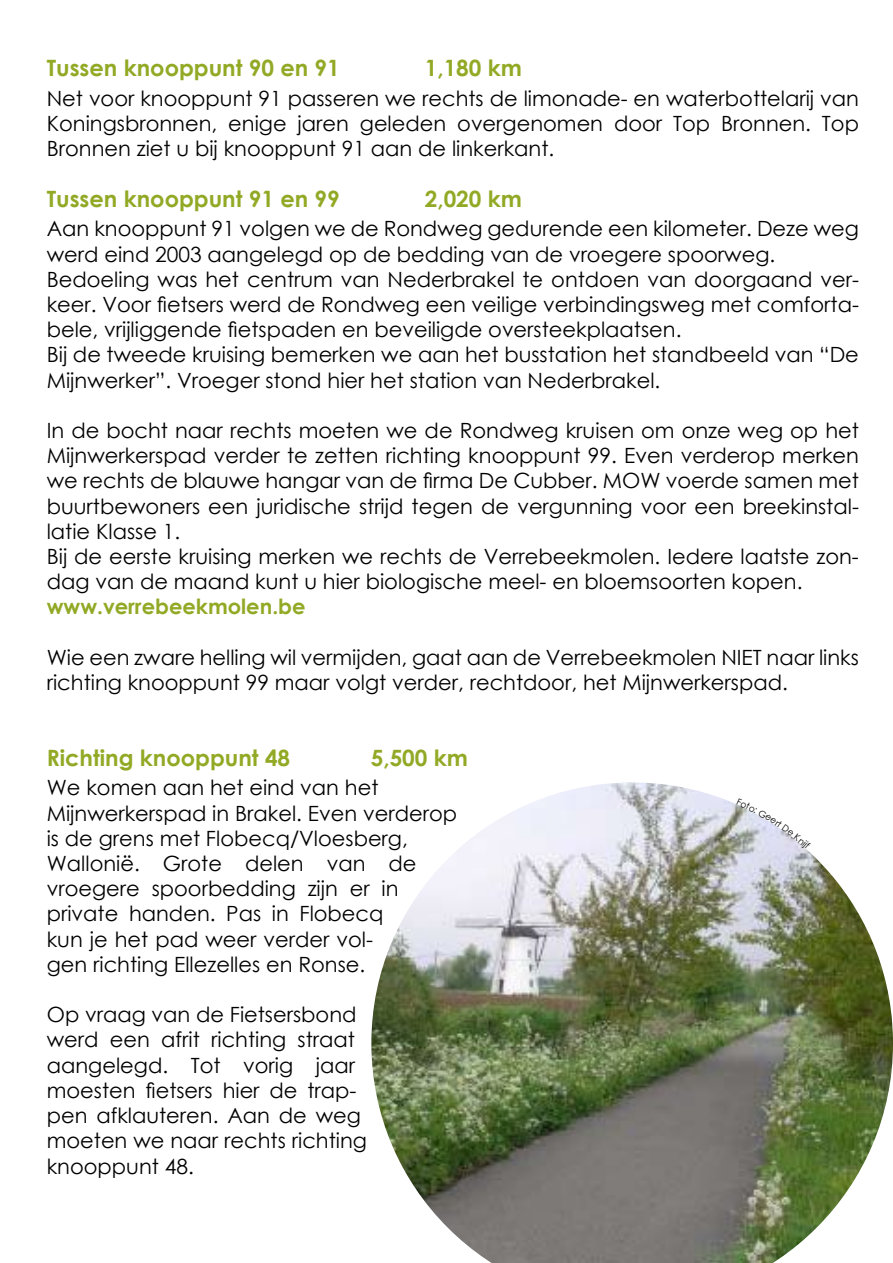
<style>
.page{position:relative;width:893px;height:1263px;background:#fff}
.page>*{position:absolute;margin:0;border:0;box-sizing:border-box;transform-origin:0 0}
.t1{font:700 22.5px "Century Gothic";color:#92a925}
.t2{font:21px/25.2px "Century Gothic";color:#000}
.t3{font:700 21px "Century Gothic";color:#92a925}
</style>
<div class="page">
<img style="left:371px;top:782px;width:522px;height:481px">
<svg style="left:737px;top:798px;width:74px;height:51px"></svg>
<p class="t1" style="left:47px;top:51px;width:294px">Tussen knooppunt 90 en 91</p>
<p class="t1" style="left:425px;top:51px;width:99px">1,180 km</p>
<p class="t2" style="left:47px;top:85px;width:814px;text-align:justify">Net voor knooppunt 91 passeren we rechts de limonade- en waterbottelarij van Koningsbronnen, enige jaren geleden overgenomen door Top Bronnen. Top Bronnen ziet u bij knooppunt 91 aan de linkerkant.</p>
<p class="t1" style="left:47px;top:182px;width:294px">Tussen knooppunt 91 en 99</p>
<p class="t1" style="left:425px;top:182px;width:99px">2,020 km</p>
<p class="t2" style="left:47px;top:216px;width:814px">Aan knooppunt 91 volgen we de Rondweg gedurende een kilometer. Deze weg werd eind 2003 aangelegd op de bedding van de vroegere spoorweg.<br>Bedoeling was het centrum van Nederbrakel te ontdoen van doorgaand ver&shy;keer. Voor fietsers werd de Rondweg een veilige verbindingsweg met comforta&shy;bele, vrijliggende fietspaden en beveiligde oversteekplaatsen.<br>Bij de tweede kruising bemerken we aan het busstation het standbeeld van “De Mijnwerker”. Vroeger stond hier het station van Nederbrakel.</p>
<p class="t2" style="left:47px;top:418px;width:814px">In de bocht naar rechts moeten we de Rondweg kruisen om onze weg op het Mijnwerkerspad verder te zetten richting knooppunt 99. Even verderop merken we rechts de blauwe hangar van de firma De Cubber. MOW voerde samen met buurtbewoners een juridische strijd tegen de vergunning voor een breekinstal&shy;latie Klasse 1.<br>Bij de eerste kruising merken we rechts de Verrebeekmolen. Iedere laatste zon&shy;dag van de maand kunt u hier biologische meel- en bloemsoorten kopen.</p>
<p class="t3" style="left:47px;top:591px;width:260px">www.verrebeekmolen.be</p>
<p class="t2" style="left:47px;top:644px;width:814px">Wie een zware helling wil vermijden, gaat aan de Verrebeekmolen NIET naar links richting knooppunt 99 maar volgt verder, rechtdoor, het Mijnwerkerspad.</p>
<p class="t1" style="left:47px;top:741px;width:245px">Richting knooppunt 48</p>
<p class="t1" style="left:371px;top:741px;width:99px">5,500 km</p>
<p class="t2" style="left:47px;top:775px;width:412px">We komen aan het eind van het<br>Mijnwerkerspad in Brakel. Even verderop is de grens met Flobecq/Vloesberg,<br>Wallonië. Grote delen van de vroegere spoorbedding zijn er in private handen. Pas in Flobecq<br>kun je het pad weer verder vol-<br>gen richting Ellezelles en Ronse.</p>
<p class="t2" style="left:47px;top:1002px;width:322px">Op vraag van de Fietsersbond werd een afrit richting straat aangelegd. Tot vorig jaar moesten fietsers hier de trap&shy;pen afklauteren. Aan de weg moeten we naar rechts richting knooppunt 48.</p>
</div>
